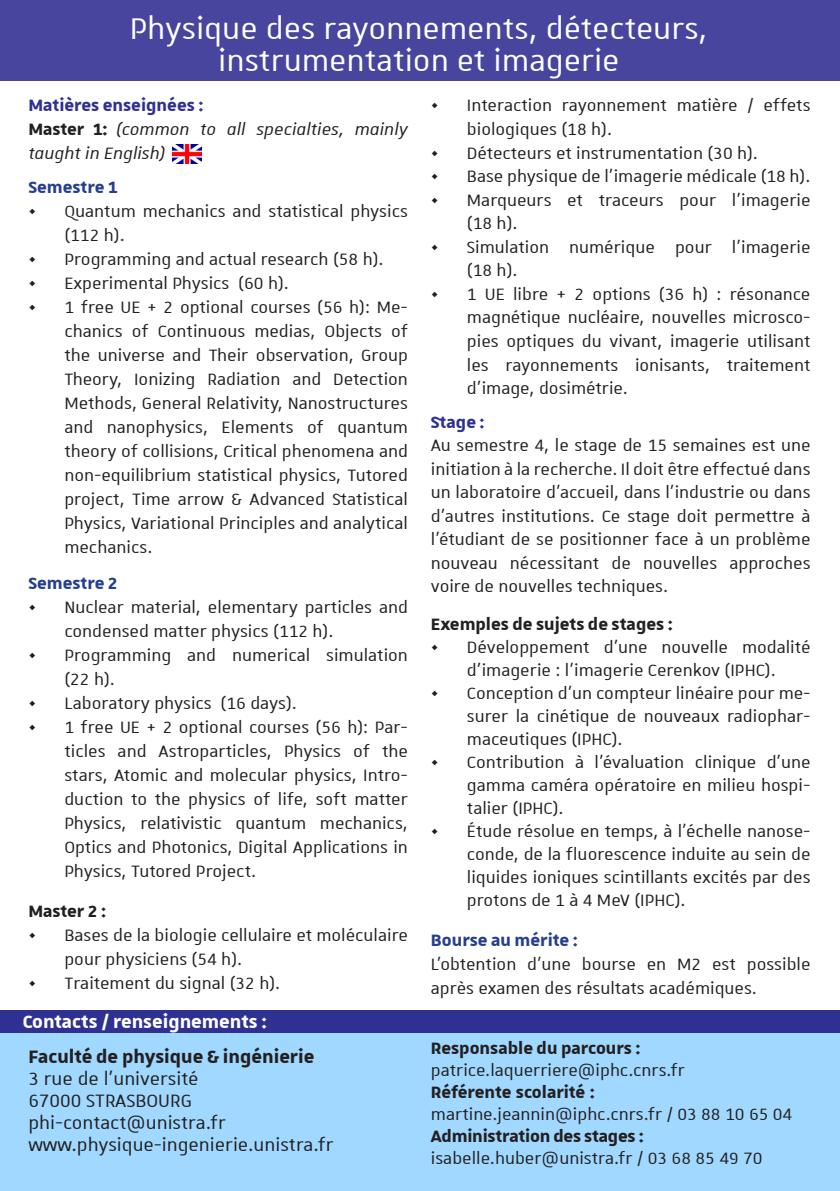
<style>
.page{position:relative;width:840px;height:1191px;background:#fff}
.page>*{position:absolute;margin:0;border:0;box-sizing:border-box;transform-origin:0 0}
.t1{font:40px "Unistra A";color:#fff}
.t2{font:24px "Unistra A";color:#231f20}
.t3{font:700 24px "Unistra A";color:#231f20}
.t4{font:700 24px "Unistra A";color:#fff}
.t5{font:22px/24px "Unistra A";color:#231f20}
.t6{font:700 22px "Unistra A";color:#231f20}
.t7{font:italic 22px/24px "Unistra A";color:#231f20}
.t8{font:700 22px "Unistra A";color:#253f8e}
.t9{font:700 22px "Unistra A";color:#2e3092}
.s1{font-weight:700;font-style:normal}
</style>
<div class="page">
<div style="left:0;top:1018px;width:839px;height:173px;background:#a0d8ff"></div>
<div style="left:0;top:0;width:839px;height:81px;background:#47459d"></div>
<div style="left:0;top:1010px;width:839px;height:23px;background:#2e3092"></div>
<img style="left:172px;top:145px;width:29px;height:18px">
<p class="t1" style="left:130px;top:8px;width:579px">Physique des rayonnements, détecteurs,</p>
<p class="t1" style="left:218px;top:40px;width:402px">instrumentation et imagerie</p>
<p class="t9" style="left:28px;top:93px;width:176px">Matières enseignées :</p>
<p class="t7" style="left:28px;top:116px;width:381px"><span class="s1">Master 1:</span> (common to all specialties, mainly taught in English)</p>
<p class="t8" style="left:28px;top:175px;width:91px">Semestre 1</p>
<p class="t5" style="left:64px;top:198px;width:345px;text-indent:-36px">• Quantum mechanics and statistical physics (112 h).</p>
<p class="t5" style="left:28px;top:246px;width:356px">• Programming and actual research (58 h).</p>
<p class="t5" style="left:28px;top:270px;width:262px">• Experimental Physics (60 h).</p>
<p class="t5" style="left:64px;top:294px;width:345px;text-align:justify;text-indent:-36px">• 1 free UE + 2 optional courses (56 h): Me&shy;chanics of Continuous medias, Objects of the universe and Their observation, Group Theory, Ionizing Radiation and Detection Methods, General Relativity, Nanostructures and nanophysics, Elements of quantum theory of collisions, Critical phenomena and non-equilibrium statistical physics, Tutored project, Time arrow &amp; Advanced Statistical Physics, Variational Principles and analytical mechanics.</p>
<p class="t8" style="left:28px;top:571px;width:91px">Semestre 2</p>
<p class="t5" style="left:64px;top:594px;width:345px;text-indent:-36px">• Nuclear material, elementary particles and condensed matter physics (112 h).</p>
<p class="t5" style="left:64px;top:642px;width:345px;text-indent:-36px">• Programming and numerical simulation (22 h).</p>
<p class="t5" style="left:28px;top:690px;width:270px">• Laboratory physics (16 days).</p>
<p class="t5" style="left:64px;top:714px;width:345px;text-align:justify;text-indent:-36px">• 1 free UE + 2 optional courses (56 h): Par&shy;ticles and Astroparticles, Physics of the stars, Atomic and molecular physics, Intro&shy;duction to the physics of life, soft matter Physics, relativistic quantum mechanics, Optics and Photonics, Digital Applications in Physics, Tutored Project.</p>
<p class="t6" style="left:28px;top:899px;width:79px">Master 2 :</p>
<p class="t5" style="left:64px;top:922px;width:345px;text-indent:-36px">• Bases de la biologie cellulaire et moléculaire pour physiciens (54 h).</p>
<p class="t5" style="left:28px;top:970px;width:253px">• Traitement du signal (32 h).</p>
<p class="t5" style="left:466px;top:92px;width:345px;text-indent:-36px">• Interaction rayonnement matière / effets biologiques (18 h).</p>
<p class="t5" style="left:430px;top:140px;width:328px">• Détecteurs et instrumentation (30 h).</p>
<p class="t5" style="left:430px;top:164px;width:381px">• Base physique de l’imagerie médicale (18 h).</p>
<p class="t5" style="left:466px;top:188px;width:345px;text-indent:-36px">• Marqueurs et traceurs pour l’imagerie (18 h).</p>
<p class="t5" style="left:466px;top:235px;width:345px;text-indent:-36px">• Simulation numérique pour l’imagerie (18 h).</p>
<p class="t5" style="left:466px;top:282px;width:345px;text-align:justify;text-indent:-36px">• 1 UE libre + 2 options (36 h) : résonance magnétique nucléaire, nouvelles microsco&shy;pies optiques du vivant, imagerie utilisant les rayonnements ionisants, traitement d’image, dosimétrie.</p>
<p class="t9" style="left:430px;top:409px;width:55px">Stage :</p>
<p class="t5" style="left:430px;top:433px;width:381px;text-align:justify">Au semestre 4, le stage de 15 semaines est une initiation à la recherche. Il doit être effectué dans un laboratoire d’accueil, dans l’industrie ou dans d’autres institutions. Ce stage doit permettre à l’étudiant de se positionner face à un problème nouveau nécessitant de nouvelles approches voire de nouvelles techniques.</p>
<p class="t6" style="left:430px;top:612px;width:243px">Exemples de sujets de stages :</p>
<p class="t5" style="left:430px;top:635px;width:381px;line-height:23px;text-align:center">• Développement d’une nouvelle modalité d’imagerie : l’imagerie Cerenkov (IPHC).</p>
<p class="t5" style="left:466px;top:681px;width:345px;line-height:23px;text-align:justify;text-indent:-36px">• Conception d’un compteur linéaire pour me&shy;surer la cinétique de nouveaux radiophar&shy;maceutiques (IPHC).</p>
<p class="t5" style="left:466px;top:750px;width:345px;line-height:23px;text-align:justify;text-indent:-36px">• Contribution à l’évaluation clinique d’une gamma caméra opératoire en milieu hospi&shy;talier (IPHC).</p>
<p class="t5" style="left:466px;top:819px;width:345px;line-height:23px;text-align:justify;text-indent:-36px">• Étude résolue en temps, à l’échelle nanose&shy;conde, de la fluorescence induite au sein de liquides ioniques scintillants excités par des protons de 1 à 4 MeV (IPHC).</p>
<p class="t8" style="left:430px;top:928px;width:148px">Bourse au mérite :</p>
<p class="t5" style="left:430px;top:951px;width:381px">L’obtention d’une bourse en M2 est possible après examen des résultats académiques.</p>
<p class="t4" style="left:23px;top:1008px;width:246px">Contacts / renseignements :</p>
<p class="t3" style="left:28px;top:1043px;width:287px">Faculté de physique &amp; ingénierie</p>
<p class="t2" style="left:28px;top:1066px;width:171px">3 rue de l’université</p>
<p class="t2" style="left:28px;top:1088px;width:165px">67000 STRASBOURG</p>
<p class="t2" style="left:28px;top:1110px;width:199px">phi-contact@unistra.fr</p>
<p class="t2" style="left:28px;top:1132px;width:306px">www.physique-ingenierie.unistra.fr</p>
<p class="t6" style="left:430px;top:1035px;width:211px">Responsable du parcours :</p>
<p class="t5" style="left:430px;top:1057px;width:255px">patrice.laquerriere@iphc.cnrs.fr</p>
<p class="t6" style="left:430px;top:1079px;width:165px">Référente scolarité :</p>
<p class="t5" style="left:430px;top:1101px;width:363px">martine.jeannin@iphc.cnrs.fr / 03 88 10 65 04</p>
<p class="t6" style="left:430px;top:1123px;width:214px">Administration des stages :</p>
<p class="t5" style="left:430px;top:1145px;width:333px">isabelle.huber@unistra.fr / 03 68 85 49 70</p>
</div>
